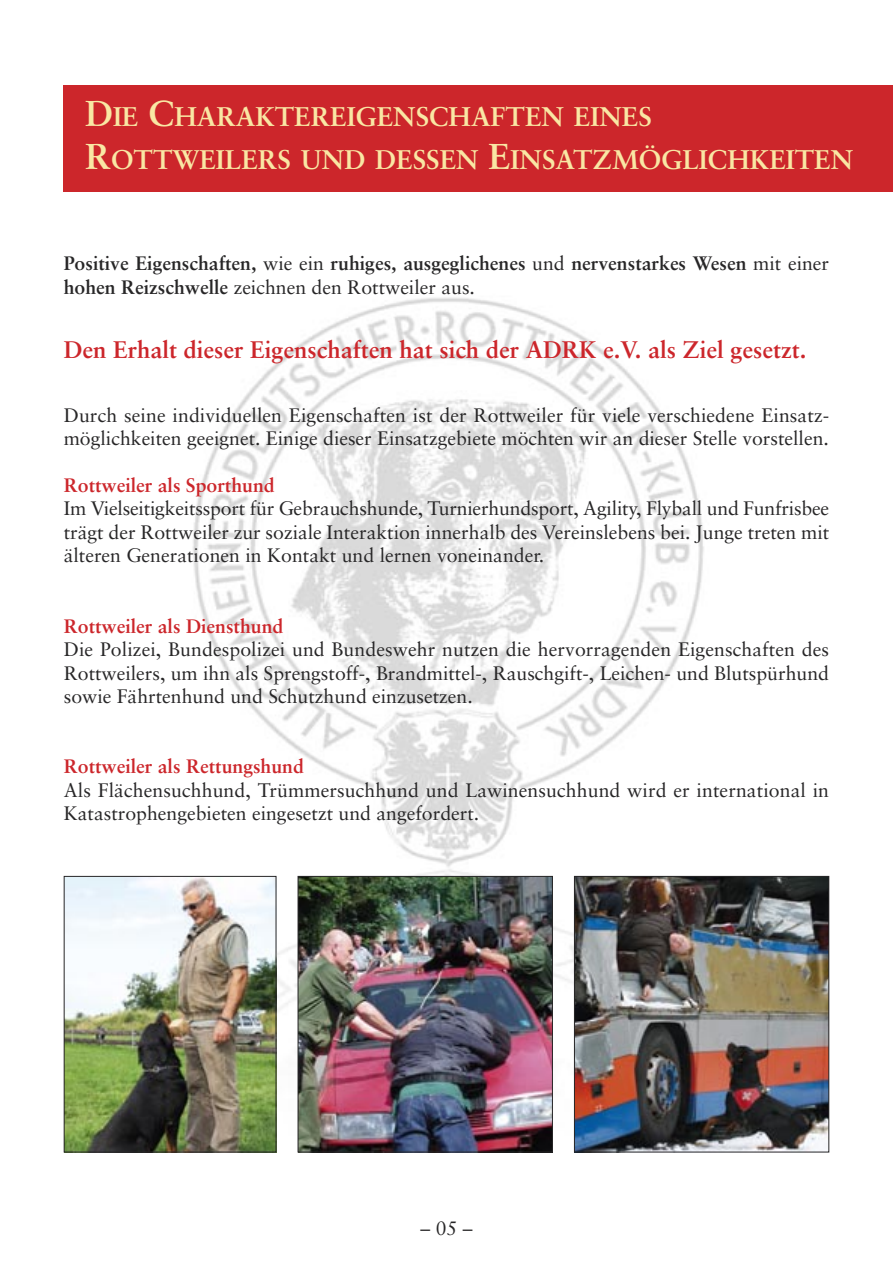
<style>
.page{position:relative;width:893px;height:1263px;background:#fff}
.page>*{position:absolute;margin:0;border:0;box-sizing:border-box;transform-origin:0 0}
.t1{font:700 27px/43.3px "Sabon";color:#f9e7a4}
.t2{font:700 24px "Sabon";color:#cc262b}
.t3{font:19.5px/23.4px "Sabon";color:#272627}
.t4{font:700 19.5px/23.4px "Sabon";color:#272627}
.t5{font:700 19.5px "Sabon";color:#cc262b}
.s1{font-size:36px}
.s2{font-weight:400}
</style>
<div class="page">
<img style="left:63px;top:85px;width:830px;height:1068px">
<div style="left:64px;top:85px;width:829px;height:106px;background:#cc262b"></div>
<img style="left:66px;top:878px;width:208px;height:272px">
<div style="left:64px;top:876px;width:212px;height:276px;border:1px solid #272627"></div>
<img style="left:300px;top:878px;width:251px;height:272px">
<div style="left:298px;top:876px;width:255px;height:276px;border:1px solid #272627"></div>
<img style="left:576px;top:878px;width:251px;height:272px">
<div style="left:574px;top:876px;width:255px;height:276px;border:1px solid #272627"></div>
<h1 class="t1" style="left:85px;top:97px;width:770px"><span class="s1">D</span>IE <span class="s1">C</span>HARAKTEREIGENSCHAFTEN EINES<br><span class="s1">R</span>OTTWEILERS UND DESSEN <span class="s1">E</span>INSATZMÖGLICHKEITEN</h1>
<p class="t4" style="left:64px;top:253px;width:767px">Positive Eigenschaften, <span class="s2">wie ein</span> ruhiges, ausgeglichenes <span class="s2">und</span> nervenstarkes Wesen <span class="s2">mit einer </span>hohen Reizschwelle <span class="s2">zeichnen den Rottweiler aus.</span></p>
<p class="t2" style="left:64px;top:340px;width:744px">Den Erhalt dieser Eigenschaften hat sich der ADRK e.V. als Ziel gesetzt.</p>
<p class="t3" style="left:64px;top:405px;width:767px">Durch seine individuellen Eigenschaften ist der Rottweiler für viele verschiedene Einsatz&shy;möglichkeiten geeignet. Einige dieser Einsatzgebiete möchten wir an dieser Stelle vorstellen.</p>
<p class="t5" style="left:64px;top:477px;width:212px">Rottweiler als Sporthund</p>
<p class="t3" style="left:64px;top:498px;width:767px;text-align:justify">Im Vielseitigkeitssport für Gebrauchshunde, Turnierhundsport, Agility, Flyball und Funfrisbee trägt der Rottweiler zur soziale Interaktion innerhalb des Vereinslebens bei. Junge treten mit älteren Generationen in Kontakt und lernen voneinander.</p>
<p class="t5" style="left:64px;top:618px;width:221px">Rottweiler als Diensthund</p>
<p class="t3" style="left:64px;top:639px;width:767px;text-align:justify">Die Polizei, Bundespolizei und Bundeswehr nutzen die hervorragenden Eigenschaften des Rottweilers, um ihn als Sprengstoff-, Brandmittel-, Rauschgift-, Leichen- und Blutspürhund sowie Fährtenhund und Schutzhund einzusetzen.</p>
<p class="t5" style="left:64px;top:758px;width:242px">Rottweiler als Rettungshund</p>
<p class="t3" style="left:64px;top:780px;width:767px">Als Flächensuchhund, Trümmersuchhund und Lawinensuchhund wird er international in<br>Katastrophengebieten eingesetzt und angefordert.</p>
<p class="t3" style="left:420px;top:1218px;width:53px">– 05 –</p>
</div>
